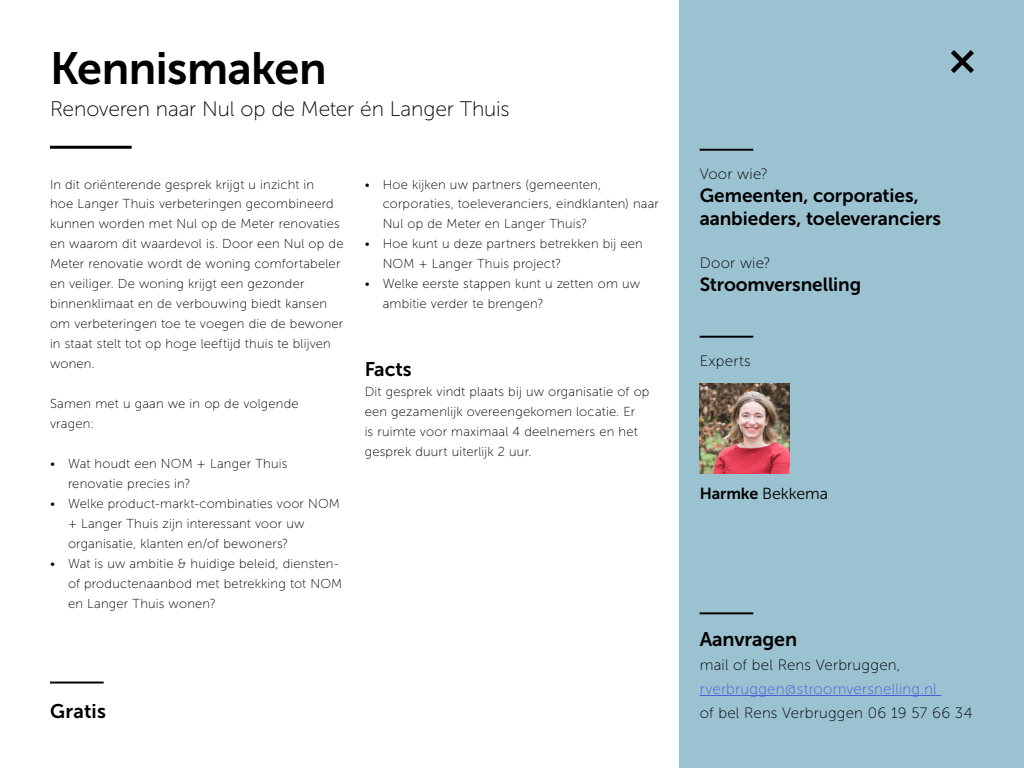
<style>
.page{position:relative;width:1024px;height:768px;background:#fff}
.page>*{position:absolute;margin:0;border:0;box-sizing:border-box;transform-origin:0 0}
.t1{font:45px "Museo Sans 700";letter-spacing:-.015em;color:#000}
.t2{font:21px "Museo Sans 100";letter-spacing:-.005em;color:#000}
.t3{font:19.7px "Museo Sans 700";letter-spacing:-.005em;color:#000}
.t4{font:19px/22.8px "Museo Sans 700";letter-spacing:-.005em;color:#000}
.t5{font:16px "Museo Sans 300";letter-spacing:-.005em;color:#000}
.t6{font:15px "Museo Sans 100";letter-spacing:.015em;color:#000}
.t7{font:15px "Museo Sans 100";letter-spacing:.015em;color:#4f5cd6}
.t8{font:13px/20px "Museo Sans 100";letter-spacing:.015em;color:#000}
.s1{font-family:"Museo Sans 700"}
</style>
<div class="page">
<div style="left:679px;top:0;width:345px;height:768px;background:#9bc2d1"></div>
<hr style="left:50px;top:146px;width:82px;height:3px;background:#000">
<hr style="left:700px;top:149px;width:53px;height:2px;background:#000">
<hr style="left:700px;top:336px;width:53px;height:2px;background:#000">
<hr style="left:700px;top:612px;width:53px;height:2px;background:#000">
<hr style="left:700px;top:695px;width:241px;height:1px;background:#4f5cd6">
<svg style="left:951px;top:50px;width:23px;height:23px"></svg>
<img style="left:700px;top:383px;width:90px;height:90px">
<hr style="left:50px;top:682px;width:54px;height:2px;background:#000">
<h1 class="t1" style="left:50px;top:43px;width:278px">Kennismaken</h1>
<h2 class="t2" style="left:50px;top:97px;width:461px">Renoveren naar Nul op de Meter én Langer Thuis</h2>
<p class="t8" style="left:50px;top:174px;width:295px">In dit oriënterende gesprek krijgt u inzicht in<br>hoe Langer Thuis verbeteringen gecombineerd kunnen worden met Nul op de Meter renovaties en waarom dit waardevol is. Door een Nul op de Meter renovatie wordt de woning comfortabeler en veiliger. De woning krijgt een gezonder binnenklimaat en de verbouwing biedt kansen om verbeteringen toe te voegen die de bewoner in staat stelt tot op hoge leeftijd thuis te blijven wonen.</p>
<p class="t8" style="left:50px;top:394px;width:250px">Samen met u gaan we in op de volgende vragen:</p>
<p class="t8" style="left:68px;top:454px;width:221px;text-indent:-18px">• Wat houdt een NOM + Langer Thuis renovatie precies in?</p>
<p class="t8" style="left:68px;top:494px;width:274px;text-indent:-18px">• Welke product-markt-combinaties voor NOM + Langer Thuis zijn interessant voor uw organisatie, klanten en/of bewoners?</p>
<p class="t8" style="left:68px;top:554px;width:276px;text-indent:-18px">• Wat is uw ambitie &amp; huidige beleid, diensten&shy;of productenaanbod met betrekking tot NOM en Langer Thuis wonen?</p>
<p class="t8" style="left:383px;top:174px;width:278px;text-indent:-18px">• Hoe kijken uw partners (gemeenten, corporaties, toeleveranciers, eindklanten) naar<br>Nul op de Meter en Langer Thuis?</p>
<p class="t8" style="left:383px;top:234px;width:262px;text-indent:-18px">• Hoe kunt u deze partners betrekken bij een<br>NOM + Langer Thuis project?</p>
<p class="t8" style="left:383px;top:274px;width:259px;text-indent:-18px">• Welke eerste stappen kunt u zetten om uw ambitie verder te brengen?</p>
<h3 class="t3" style="left:365px;top:358px;width:49px">Facts</h3>
<p class="t8" style="left:365px;top:381px;width:286px">Dit gesprek vindt plaats bij uw organisatie of op een gezamenlijk overeengekomen locatie. Er<br>is ruimte voor maximaal 4 deelnemers en het gesprek duurt uiterlijk 2 uur.</p>
<h3 class="t3" style="left:50px;top:700px;width:58px">Gratis</h3>
<p class="t6" style="left:700px;top:166px;width:70px">Voor wie?</p>
<h3 class="t4" style="left:700px;top:184px;width:243px">Gemeenten, corporaties, aanbieders, toeleveranciers</h3>
<p class="t6" style="left:700px;top:255px;width:72px">Door wie?</p>
<h3 class="t4" style="left:700px;top:273px;width:163px">Stroomversnelling</h3>
<p class="t6" style="left:700px;top:353px;width:53px">Experts</p>
<p class="t5" style="left:700px;top:485px;width:130px"><span class="s1">Harmke</span> Bekkema</p>
<h3 class="t3" style="left:700px;top:628px;width:99px">Aanvragen</h3>
<p class="t6" style="left:700px;top:657px;width:202px">mail of bel Rens Verbruggen,</p>
<p class="t7" style="left:700px;top:681px;width:238px">rverbruggen@stroomversnelling.nl</p>
<p class="t6" style="left:700px;top:705px;width:274px">of bel Rens Verbruggen 06 19 57 66 34</p>
</div>
